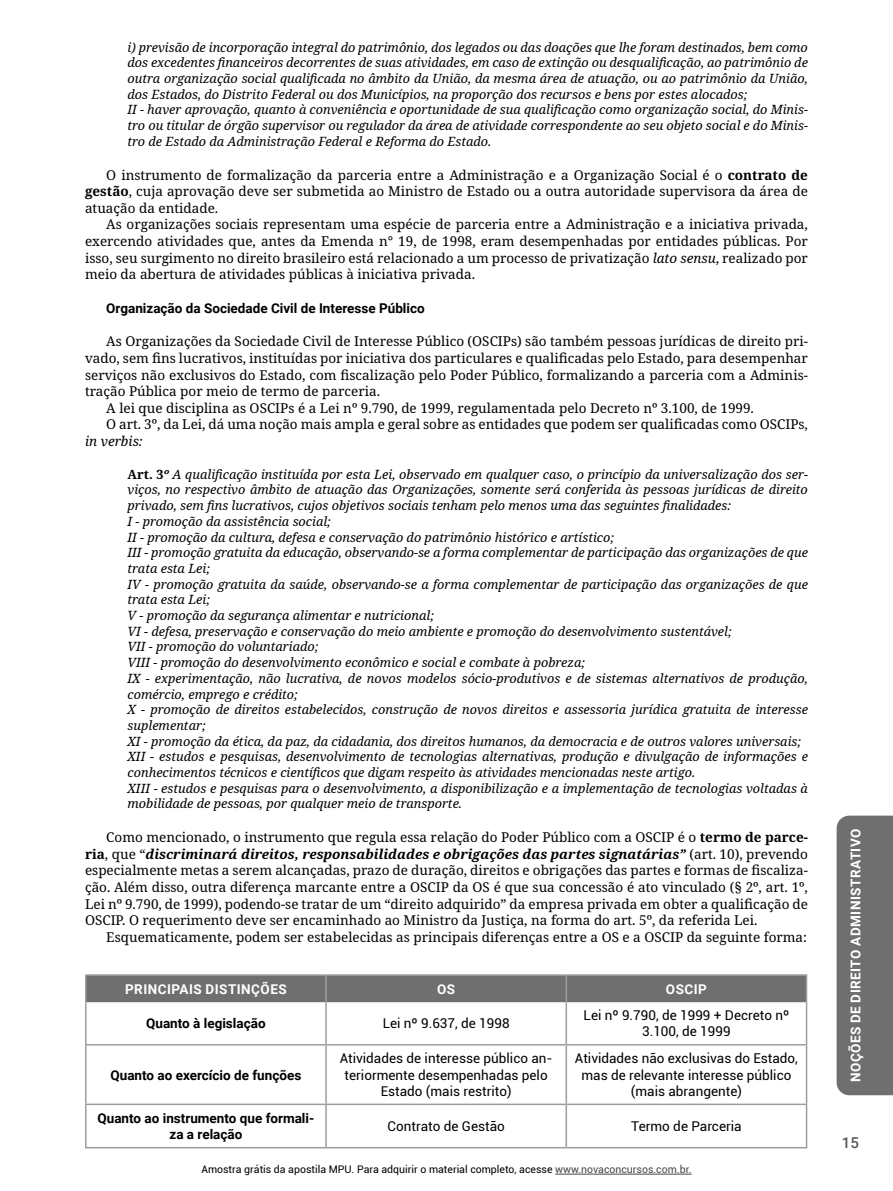
<style>
.page{position:relative;width:893px;height:1191px;background:#fff}
.page>*{position:absolute;margin:0;border:0;box-sizing:border-box;transform-origin:0 0}
.t1{font:500 15px "Roboto";color:#575757}
.t2{font:13.5px/16.6px "Noto Serif";color:#000;text-align:justify}
.t3{font:13.5px/16.2px "Roboto";color:#000;text-align:center}
.t4{font:700 13.5px/16.2px "Roboto";color:#000;text-align:center}
.t5{font:700 13.5px "Roboto";letter-spacing:.035em;color:#fff}
.t6{font:italic 13.5px "Noto Serif";color:#000}
.t7{font:italic 12.75px/15.8px "Noto Serif";color:#000}
.t8{font:10.5px "Roboto";color:#000}
.s1{font-weight:700}
.s2{font-style:italic}
.s3{font-weight:700;font-style:normal}
.s4{font-weight:700;font-style:italic}
.s5{color:#464646}
</style>
<div class="page">
<div style="left:837px;top:815px;width:56px;height:280px;background:#6f6f6f"></div>
<hr style="left:555px;top:1173px;width:137px;height:1px;background:#464646">
<hr style="left:85px;top:974px;width:241px;height:1px;background:#9d9d9d">
<hr style="left:85px;top:975px;width:2px;height:27px;background:#9d9d9d">
<hr style="left:326px;top:974px;width:240px;height:1px;background:#9d9d9d">
<hr style="left:566px;top:974px;width:241px;height:1px;background:#9d9d9d">
<div style="left:86px;top:975px;width:721px;height:27px;background:#6f6f6f"></div>
<hr style="left:85px;top:1002px;width:2px;height:42px;background:#9d9d9d">
<hr style="left:325px;top:1002px;width:2px;height:42px;background:#9d9d9d">
<hr style="left:566px;top:1002px;width:1px;height:42px;background:#9d9d9d">
<hr style="left:806px;top:1002px;width:1px;height:42px;background:#9d9d9d">
<hr style="left:85px;top:1044px;width:241px;height:1px;background:#9d9d9d">
<hr style="left:85px;top:1045px;width:2px;height:58px;background:#9d9d9d">
<hr style="left:326px;top:1044px;width:240px;height:1px;background:#9d9d9d">
<hr style="left:325px;top:1045px;width:2px;height:58px;background:#9d9d9d">
<hr style="left:566px;top:1044px;width:241px;height:1px;background:#9d9d9d">
<hr style="left:566px;top:1045px;width:1px;height:58px;background:#9d9d9d">
<hr style="left:806px;top:1045px;width:1px;height:58px;background:#9d9d9d">
<hr style="left:85px;top:1103px;width:241px;height:2px;background:#9d9d9d">
<hr style="left:85px;top:1105px;width:2px;height:42px;background:#9d9d9d">
<hr style="left:326px;top:1103px;width:240px;height:2px;background:#9d9d9d">
<hr style="left:325px;top:1105px;width:2px;height:42px;background:#9d9d9d">
<hr style="left:566px;top:1103px;width:241px;height:2px;background:#9d9d9d">
<hr style="left:566px;top:1105px;width:1px;height:42px;background:#9d9d9d">
<hr style="left:806px;top:1105px;width:1px;height:42px;background:#9d9d9d">
<hr style="left:85px;top:1147px;width:241px;height:1px;background:#9d9d9d">
<hr style="left:326px;top:1147px;width:240px;height:1px;background:#9d9d9d">
<hr style="left:566px;top:1147px;width:241px;height:1px;background:#9d9d9d">
<p class="t7" style="left:128px;top:40px;width:682px">i) previsão de incorporação integral do patrimônio, dos legados ou das doações que lhe foram destinados, bem como dos excedentes financeiros decorrentes de suas atividades, em caso de extinção ou desqualificação, ao patrimônio de outra organização social qualificada no âmbito da União, da mesma área de atuação, ou ao patrimônio da União, dos Estados, do Distrito Federal ou dos Municípios, na proporção dos recursos e bens por estes alocados;<br>II - haver aprovação, quanto à conveniência e oportunidade de sua qualificação como organização social, do Minis&shy;tro ou titular de órgão supervisor ou regulador da área de atividade correspondente ao seu objeto social e do Minis&shy;tro de Estado da Administração Federal e Reforma do Estado.</p>
<p class="t2" style="left:85px;top:167px;width:724px;text-indent:21px">O instrumento de formalização da parceria entre a Administração e a Organização Social é o <span class="s1">contrato de gestão</span>, cuja aprovação deve ser submetida ao Ministro de Estado ou a outra autoridade supervisora da área de atuação da entidade.</p>
<p class="t2" style="left:85px;top:216px;width:724px;text-indent:21px">As organizações sociais representam uma espécie de parceria entre a Administração e a iniciativa privada, exercendo atividades que, antes da Emenda n° 19, de 1998, eram desempenhadas por entidades públicas. Por isso, seu surgimento no direito brasileiro está relacionado a um processo de privatização <span class="s2">lato sensu</span>, realizado por meio da abertura de atividades públicas à iniciativa privada.</p>
<p class="t4" style="left:106px;top:299px;width:320px">Organização da Sociedade Civil de Interesse Público</p>
<p class="t2" style="left:106px;top:334px;width:703px">As Organizações da Sociedade Civil de Interesse Público (OSCIPs) são também pessoas jurídicas de direito pri-</p>
<p class="t2" style="left:85px;top:350px;width:724px">vado, sem fins lucrativos, instituídas por iniciativa dos particulares e qualificadas pelo Estado, para desempenhar</p>
<p class="t2" style="left:85px;top:367px;width:724px">serviços não exclusivos do Estado, com fiscalização pelo Poder Público, formalizando a parceria com a Adminis-</p>
<p class="t2" style="left:85px;top:383px;width:297px">tração Pública por meio de termo de parceria.</p>
<p class="t2" style="left:106px;top:400px;width:649px">A lei que disciplina as OSCIPs é a Lei nº 9.790, de 1999, regulamentada pelo Decreto nº 3.100, de 1999.</p>
<p class="t2" style="left:106px;top:417px;width:703px">O art. 3º, da Lei, dá uma noção mais ampla e geral sobre as entidades que podem ser qualificadas como OSCIPs,</p>
<p class="t6" style="left:85px;top:432px;width:59px">in verbis:</p>
<p class="t7" style="left:128px;top:467px;width:682px"><span class="s3">Art. 3</span><span class="s1">º</span> A qualificação instituída por esta Lei, observado em qualquer caso, o princípio da universalização dos ser&shy;viços, no respectivo âmbito de atuação das Organizações, somente será conferida às pessoas jurídicas de direito privado, sem fins lucrativos, cujos objetivos sociais tenham pelo menos uma das seguintes finalidades:<br>I - promoção da assistência social;<br>II - promoção da cultura, defesa e conservação do patrimônio histórico e artístico;<br>III - promoção gratuita da educação, observando-se a forma complementar de participação das organizações de que trata esta Lei;<br>IV - promoção gratuita da saúde, observando-se a forma complementar de participação das organizações de que trata esta Lei;<br>V - promoção da segurança alimentar e nutricional;<br>VI - defesa, preservação e conservação do meio ambiente e promoção do desenvolvimento sustentável;<br>VII - promoção do voluntariado;<br>VIII - promoção do desenvolvimento econômico e social e combate à pobreza;<br>IX - experimentação, não lucrativa, de novos modelos sócio-produtivos e de sistemas alternativos de produção, comércio, emprego e crédito;<br>X - promoção de direitos estabelecidos, construção de novos direitos e assessoria jurídica gratuita de interesse suplementar;<br>XI - promoção da ética, da paz, da cidadania, dos direitos humanos, da democracia e de outros valores universais; XII - estudos e pesquisas, desenvolvimento de tecnologias alternativas, produção e divulgação de informações e conhecimentos técnicos e científicos que digam respeito às atividades mencionadas neste artigo.<br>XIII - estudos e pesquisas para o desenvolvimento, a disponibilização e a implementação de tecnologias voltadas à mobilidade de pessoas, por qualquer meio de transporte.</p>
<p class="t2" style="left:85px;top:829px;width:724px;text-indent:21px">Como mencionado, o instrumento que regula essa relação do Poder Público com a OSCIP é o <span class="s1">termo de parce&shy;ria</span>, que “<span class="s4">discriminará direitos, responsabilidades e obrigações das partes signatárias”</span> (art. 10), prevendo especialmente metas a serem alcançadas, prazo de duração, direitos e obrigações das partes e formas de fiscaliza&shy;ção. Além disso, outra diferença marcante entre a OSCIP da OS é que sua concessão é ato vinculado (§ 2º, art. 1º, Lei nº 9.790, de 1999), podendo-se tratar de um “direito adquirido” da empresa privada em obter a qualificação de OSCIP. O requerimento deve ser encaminhado ao Ministro da Justiça, na forma do art. 5º, da referida Lei.</p>
<p class="t2" style="left:106px;top:929px;width:702px">Esquematicamente, podem ser estabelecidas as principais diferenças entre a OS e a OSCIP da seguinte forma:</p>
<p class="t5" style="left:125px;top:979px;width:163px">PRINCIPAIS DISTINÇÕES</p>
<p class="t5" style="left:437px;top:979px;width:20px">OS</p>
<p class="t5" style="left:666px;top:979px;width:42px">OSCIP</p>
<p class="t4" style="left:146px;top:1014px;width:121px">Quanto à legislação</p>
<p class="t3" style="left:383px;top:1014px;width:128px">Lei nº 9.637, de 1998</p>
<p class="t3" style="left:584px;top:1006px;width:207px">Lei nº 9.790, de 1999 + Decreto nº<br>3.100, de 1999</p>
<p class="t4" style="left:110px;top:1066px;width:192px">Quanto ao exercício de funções</p>
<p class="t3" style="left:340px;top:1050px;width:214px">Atividades de interesse público an&shy;teriormente desempenhadas pelo<br>Estado (mais restrito)</p>
<p class="t3" style="left:575px;top:1050px;width:224px">Atividades não exclusivas do Estado, mas de relevante interesse público (mais abrangente)</p>
<p class="t4" style="left:98px;top:1109px;width:218px">Quanto ao instrumento que formali&shy;za a relação</p>
<p class="t3" style="left:388px;top:1117px;width:119px">Contrato de Gestão</p>
<p class="t3" style="left:631px;top:1117px;width:112px">Termo de Parceria</p>
<p class="t8" style="left:201px;top:1162px;width:492px">Amostra grátis da apostila MPU. Para adquirir o material completo, acesse <span class="s5">www.novaconcursos.com.br.</span></p>
<p class="t5" style="left:846px;top:1082px;width:255px;rotate:-90deg">NOÇÕES DE DIREITO ADMINISTRATIVO</p>
<p class="t1" style="left:842px;top:1132px;width:19px">15</p>
</div>
